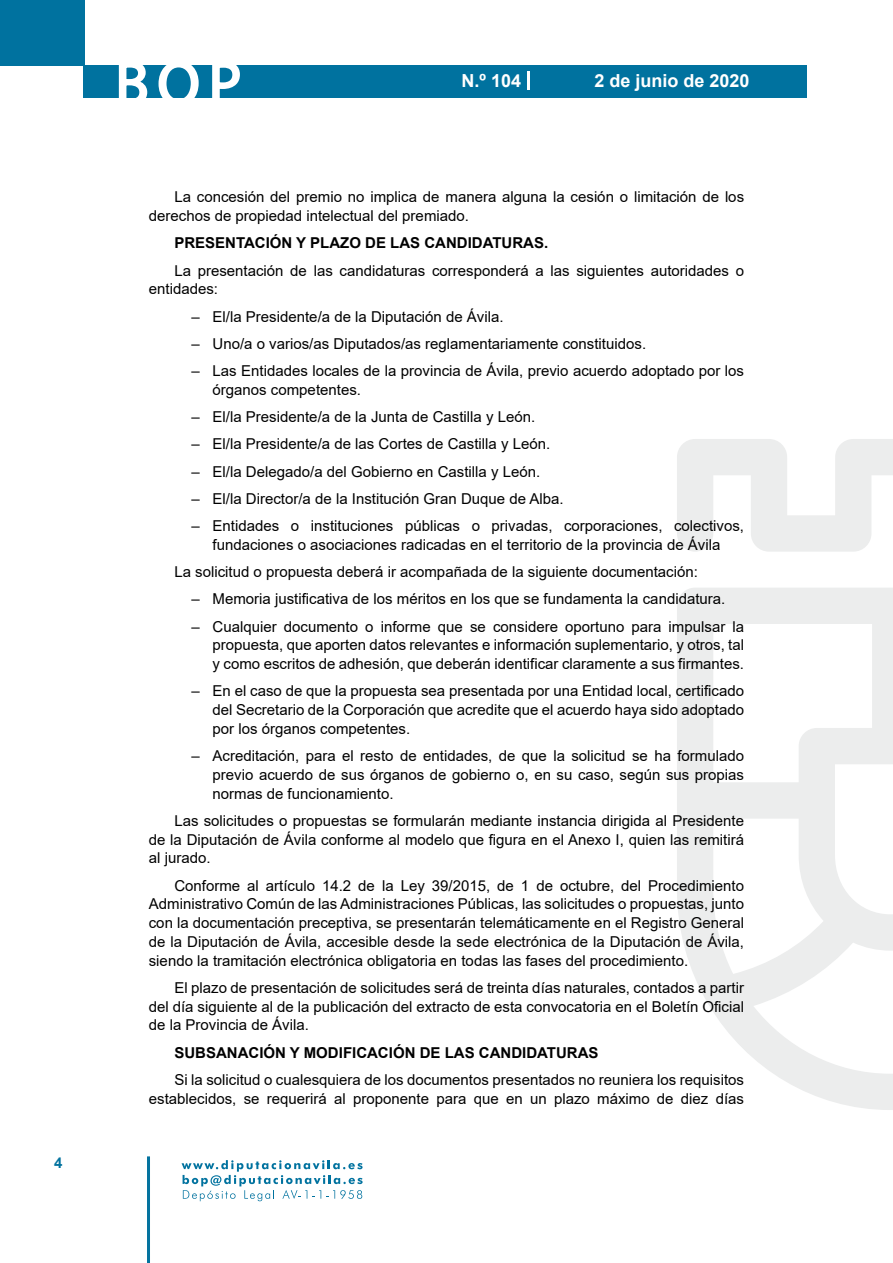
<style>
.page{position:relative;width:893px;height:1263px;background:#fff}
.page>*{position:absolute;margin:0;border:0;box-sizing:border-box;transform-origin:0 0}
.t1{font:500 61.5px "Avant Garde";color:#fff}
.t2{font:700 18px "Arial";color:#fff}
.t3{font:15px/18.8px "Arial";color:#000;text-align:justify}
.t4{font:700 15px "Arial";color:#000}
.t5{font:700 15px "Arial";color:#04739f}
</style>
<div class="page">
<div style="left:0;top:0;width:85px;height:65px;background:#00729f"></div>
<div style="left:84px;top:65px;width:723px;height:33px;background:#00729f"></div>
<svg style="left:118px;top:65px;width:30px;height:33px"></svg>
<svg style="left:158px;top:65px;width:41px;height:33px"></svg>
<svg style="left:212px;top:65px;width:28px;height:33px"></svg>
<svg style="left:182px;top:1160px;width:181px;height:41px"></svg>
<hr style="left:147px;top:1156px;width:3px;height:107px;background:#04739f">
<svg style="left:528px;top:71px;width:2px;height:19px"></svg>
<svg style="left:677px;top:439px;width:216px;height:671px"></svg>
<p class="t5" style="left:54px;top:1152px;width:10px">4</p>
<h1 class="t1" style="left:115px;top:46px;width:128px">BOP</h1>
<p class="t2" style="left:462px;top:68px;width:61px">N.º 104</p>
<p class="t2" style="left:594px;top:68px;width:157px">2 de junio de 2020</p>
<p class="t3" style="left:149px;top:188px;width:597px;text-indent:26px">La concesión del premio no implica de manera alguna la cesión o limitación de los derechos de propiedad intelectual del premiado.</p>
<p class="t4" style="left:174px;top:232px;width:375px">PRESENTACIÓN Y PLAZO DE LAS CANDIDATURAS.</p>
<p class="t3" style="left:149px;top:261px;width:597px;text-indent:26px">La presentación de las candidaturas corresponderá a las siguientes autoridades o entidades:</p>
<p class="t3" style="left:191px;top:307px;width:314px">– El/la Presidente/a de la Diputación de Ávila.</p>
<p class="t3" style="left:191px;top:334px;width:456px">– Uno/a o varios/as Diputados/as reglamentariamente constituidos.</p>
<p class="t3" style="left:213px;top:361px;width:533px;text-indent:-21px">– Las Entidades locales de la provincia de Ávila, previo acuerdo adoptado por los órganos competentes.</p>
<p class="t3" style="left:191px;top:407px;width:345px">– El/la Presidente/a de la Junta de Castilla y León.</p>
<p class="t3" style="left:191px;top:435px;width:360px">– El/la Presidente/a de las Cortes de Castilla y León.</p>
<p class="t3" style="left:191px;top:462px;width:350px">– El/la Delegado/a del Gobierno en Castilla y León.</p>
<p class="t3" style="left:191px;top:489px;width:374px">– El/la Director/a de la Institución Gran Duque de Alba.</p>
<p class="t3" style="left:191px;top:516px;width:554px;text-align:center">– Entidades o instituciones públicas o privadas, corporaciones, colectivos, fundaciones o asociaciones radicadas en el territorio de la provincia de Ávila</p>
<p class="t3" style="left:174px;top:562px;width:525px">La solicitud o propuesta deberá ir acompañada de la siguiente documentación:</p>
<p class="t3" style="left:191px;top:590px;width:535px">– Memoria justificativa de los méritos en los que se fundamenta la candidatura.</p>
<p class="t3" style="left:213px;top:617px;width:533px;text-indent:-21px">– Cualquier documento o informe que se considere oportuno para impulsar la propuesta, que aporten datos relevantes e información suplementario, y otros, tal y como escritos de adhesión, que deberán identificar claramente a sus firmantes.</p>
<p class="t3" style="left:213px;top:682px;width:533px;text-indent:-21px">– En el caso de que la propuesta sea presentada por una Entidad local, certificado del Secretario de la Corporación que acredite que el acuerdo haya sido adoptado por los órganos competentes.</p>
<p class="t3" style="left:213px;top:746px;width:533px;text-indent:-21px">– Acreditación, para el resto de entidades, de que la solicitud se ha formulado previo acuerdo de sus órganos de gobierno o, en su caso, según sus propias normas de funcionamiento.</p>
<p class="t3" style="left:149px;top:811px;width:597px;text-indent:26px">Las solicitudes o propuestas se formularán mediante instancia dirigida al Presidente de la Diputación de Ávila conforme al modelo que figura en el Anexo I, quien las remitirá al jurado.</p>
<p class="t3" style="left:149px;top:876px;width:597px;text-indent:26px">Conforme al artículo 14.2 de la Ley 39/2015, de 1 de octubre, del Procedimiento Administrativo Común de las Administraciones Públicas, las solicitudes o propuestas, junto con la documentación preceptiva, se presentarán telemáticamente en el Registro General de la Diputación de Ávila, accesible desde la sede electrónica de la Diputación de Ávila, siendo la tramitación electrónica obligatoria en todas las fases del procedimiento.</p>
<p class="t3" style="left:149px;top:978px;width:597px;text-indent:26px">El plazo de presentación de solicitudes será de treinta días naturales, contados a partir del día siguiente al de la publicación del extracto de esta convocatoria en el Boletín Oficial de la Provincia de Ávila.</p>
<p class="t4" style="left:174px;top:1042px;width:426px">SUBSANACIÓN Y MODIFICACIÓN DE LAS CANDIDATURAS</p>
<p class="t3" style="left:149px;top:1070px;width:597px;text-align:right">Si la solicitud o cualesquiera de los documentos presentados no reuniera los requisitos establecidos, se requerirá al proponente para que en un plazo máximo de diez días</p>
</div>
